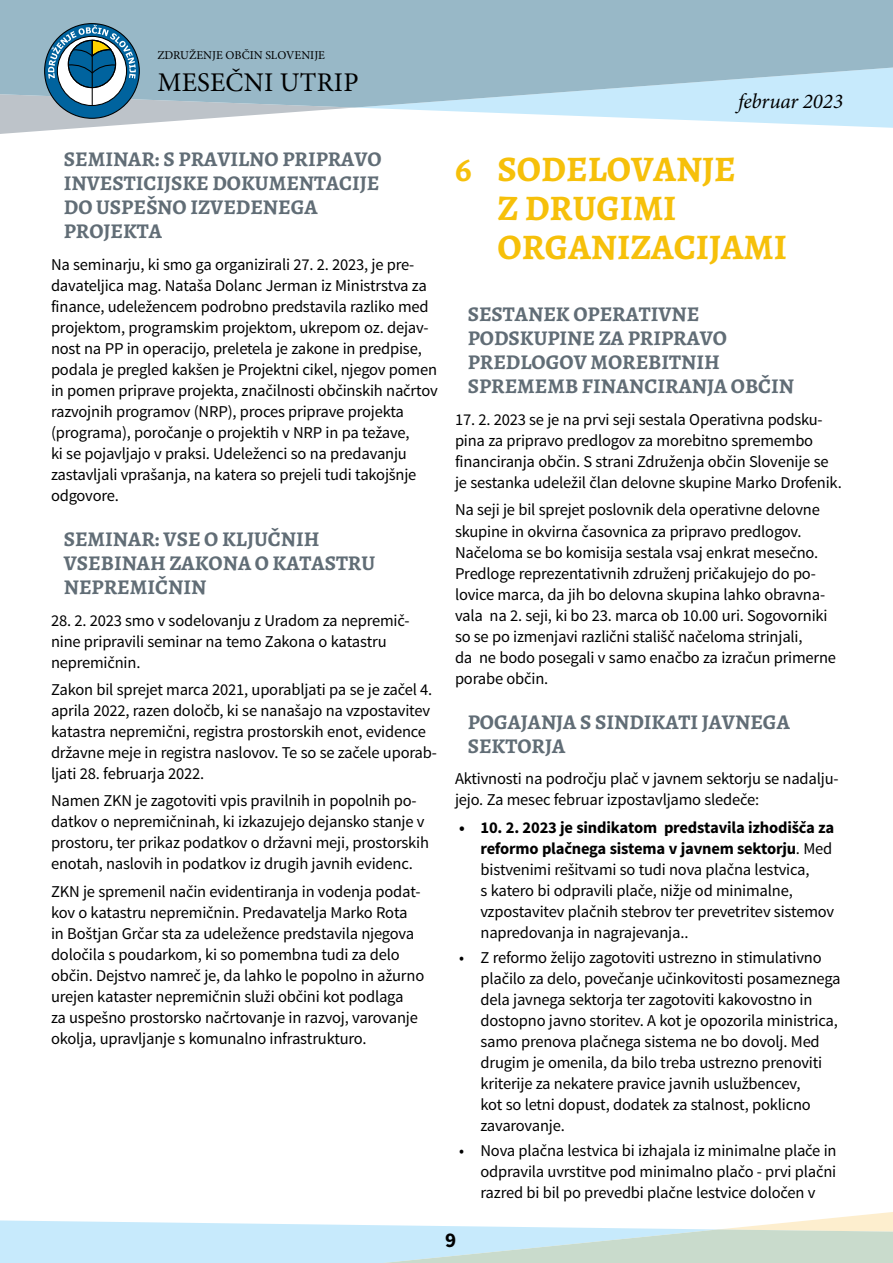
<style>
.page{position:relative;width:893px;height:1263px;background:#fff}
.page>*{position:absolute;margin:0;border:0;box-sizing:border-box;transform-origin:0 0}
.t1{font:700 36px/39px "Alegreya";color:#f6c00a}
.t2{font:27px "Minion Pro";letter-spacing:.01em;color:#000}
.t3{font:700 21px/24px "Alegreya";color:#616d76}
.t4{font:italic 21px "Minion Pro";letter-spacing:-.005em;color:#000}
.t5{font:700 21px "Source Sans Pro";color:#000}
.t6{font:16.5px/21px "Source Sans Pro";letter-spacing:-.01em;color:#000}
.t7{font:12px "Minion Pro";color:#000}
.s1{font-weight:700}
</style>
<div class="page">
<svg style="left:0;top:108px;width:347px;height:26px"></svg>
<svg style="left:371px;top:108px;width:522px;height:20px"></svg>
<svg style="left:0;top:0;width:893px;height:108px;background:#9ebecd"></svg>
<svg style="left:0;top:1212px;width:893px;height:51px"></svg>
<div style="left:45px;top:24px;width:94px;height:94px;background:#00639e;border-radius:50%"></div>
<svg style="left:57px;top:36px;width:70px;height:70px"></svg>
<svg style="left:68px;top:40px;width:48px;height:48px"></svg>
<hr style="left:92px;top:40px;width:1px;height:65px;background:#000">
<svg style="left:48px;top:25px;width:88px;height:54px"></svg>
<div style="left:68px;top:40px;width:48px;height:48px;border:1px solid #000;border-radius:50%"></div>
<p class="t7" style="left:157px;top:49px;width:169px">ZDRUŽENJE OBČIN SLOVENIJE</p>
<h2 class="t2" style="left:157px;top:69px;width:203px">MESEČNI UTRIP</h2>
<p class="t4" style="left:738px;top:93px;width:106px">februar 2023</p>
<p class="t3" style="left:64px;top:147px;width:319px">SEMINAR: S PRAVILNO PRIPRAVO<br>INVESTICIJSKE DOKUMENTACIJE<br>DO USPEŠNO IZVEDENEGA<br>PROJEKTA</p>
<p class="t6" style="left:51px;top:254px;width:388px">Na seminarju, ki smo ga organizirali 27. 2. 2023, je pre&shy;davateljica mag. Nataša Dolanc Jerman iz Ministrstva za finance, udeležencem podrobno predstavila razliko med projektom, programskim projektom, ukrepom oz. dejav&shy;nost na PP in operacijo, preletela je zakone in predpise, podala je pregled kakšen je Projektni cikel, njegov pomen in pomen priprave projekta, značilnosti občinskih načrtov razvojnih programov (NRP), proces priprave projekta (programa), poročanje o projektih v NRP in pa težave,<br>ki se pojavljajo v praksi. Udeleženci so na predavanju zastavljali vprašanja, na katera so prejeli tudi takojšnje odgovore.</p>
<p class="t3" style="left:64px;top:527px;width:313px">SEMINAR: VSE O KLJUČNIH<br>VSEBINAH ZAKONA O KATASTRU<br>NEPREMIČNIN</p>
<p class="t6" style="left:51px;top:610px;width:360px">28. 2. 2023 smo v sodelovanju z Uradom za nepremič&shy;nine pripravili seminar na temo Zakona o katastru nepremičnin.</p>
<p class="t6" style="left:51px;top:679px;width:387px">Zakon bil sprejet marca 2021, uporabljati pa se je začel 4. aprila 2022, razen določb, ki se nanašajo na vzpostavitev katastra nepremični, registra prostorskih enot, evidence državne meje in registra naslovov. Te so se začele uporab&shy;ljati 28. februarja 2022.</p>
<p class="t6" style="left:51px;top:791px;width:379px">Namen ZKN je zagotoviti vpis pravilnih in popolnih po&shy;datkov o nepremičninah, ki izkazujejo dejansko stanje v prostoru, ter prikaz podatkov o državni meji, prostorskih enotah, naslovih in podatkov iz drugih javnih evidenc.</p>
<p class="t6" style="left:51px;top:881px;width:375px">ZKN je spremenil način evidentiranja in vodenja podat&shy;kov o katastru nepremičnin. Predavatelja Marko Rota in Boštjan Grčar sta za udeležence predstavila njegova določila s poudarkom, ki so pomembna tudi za delo občin. Dejstvo namreč je, da lahko le popolno in ažurno urejen kataster nepremičnin služi občini kot podlaga<br>za uspešno prostorsko načrtovanje in razvoj, varovanje okolja, upravljanje s komunalno infrastrukturo.</p>
<h1 class="t1" style="left:497px;top:150px;width:291px;text-indent:-43px">6 SODELOVANJE<br>Z DRUGIMI<br>ORGANIZACIJAMI</h1>
<p class="t3" style="left:468px;top:303px;width:328px">SESTANEK OPERATIVNE<br>PODSKUPINE ZA PRIPRAVO<br>PREDLOGOV MOREBITNIH<br>SPREMEMB FINANCIRANJA OBČIN</p>
<p class="t6" style="left:455px;top:410px;width:388px">17. 2. 2023 se je na prvi seji sestala Operativna podsku&shy;pina za pripravo predlogov za morebitno spremembo financiranja občin. S strani Združenja občin Slovenije se je sestanka udeležil član delovne skupine Marko Drofenik.</p>
<p class="t6" style="left:455px;top:500px;width:383px">Na seji je bil sprejet poslovnik dela operativne delovne skupine in okvirna časovnica za pripravo predlogov.<br>Načeloma se bo komisija sestala vsaj enkrat mesečno.<br>Predloge reprezentativnih združenj pričakujejo do po&shy;lovice marca, da jih bo delovna skupina lahko obravna&shy;vala na 2. seji, ki bo 23. marca ob 10.00 uri. Sogovorniki so se po izmenjavi različni stališč načeloma strinjali,<br>da ne bodo posegali v samo enačbo za izračun primerne porabe občin.</p>
<p class="t3" style="left:468px;top:710px;width:324px">POGAJANJA S SINDIKATI JAVNEGA<br>SEKTORJA</p>
<p class="t6" style="left:455px;top:769px;width:385px">Aktivnosti na področju plač v javnem sektorju se nadalju&shy;jejo. Za mesec februar izpostavljamo sledeče:</p>
<p class="t6" style="left:480px;top:817px;width:355px;text-indent:-21px"><span class="s1">• 10. 2. 2023 je sindikatom predstavila izhodišča za reformo plačnega sistema v javnem sektorju</span>. Med bistvenimi rešitvami so tudi nova plačna lestvica,<br>s katero bi odpravili plače, nižje od minimalne, vzpostavitev plačnih stebrov ter prevetritev sistemov napredovanja in nagrajevanja..</p>
<p class="t6" style="left:480px;top:947px;width:362px;text-indent:-21px">• Z reformo želijo zagotoviti ustrezno in stimulativno plačilo za delo, povečanje učinkovitosti posameznega dela javnega sektorja ter zagotoviti kakovostno in dostopno javno storitev. A kot je opozorila ministrica, samo prenova plačnega sistema ne bo dovolj. Med drugim je omenila, da bilo treba ustrezno prenoviti kriterije za nekatere pravice javnih uslužbencev,<br>kot so letni dopust, dodatek za stalnost, poklicno zavarovanje.</p>
<p class="t6" style="left:480px;top:1141px;width:358px;text-align:justify;text-indent:-21px">• Nova plačna lestvica bi izhajala iz minimalne plače in odpravila uvrstitve pod minimalno plačo - prvi plačni razred bi bil po prevedbi plačne lestvice določen v</p>
<p class="t5" style="left:445px;top:1231px;width:13px">9</p>
</div>
